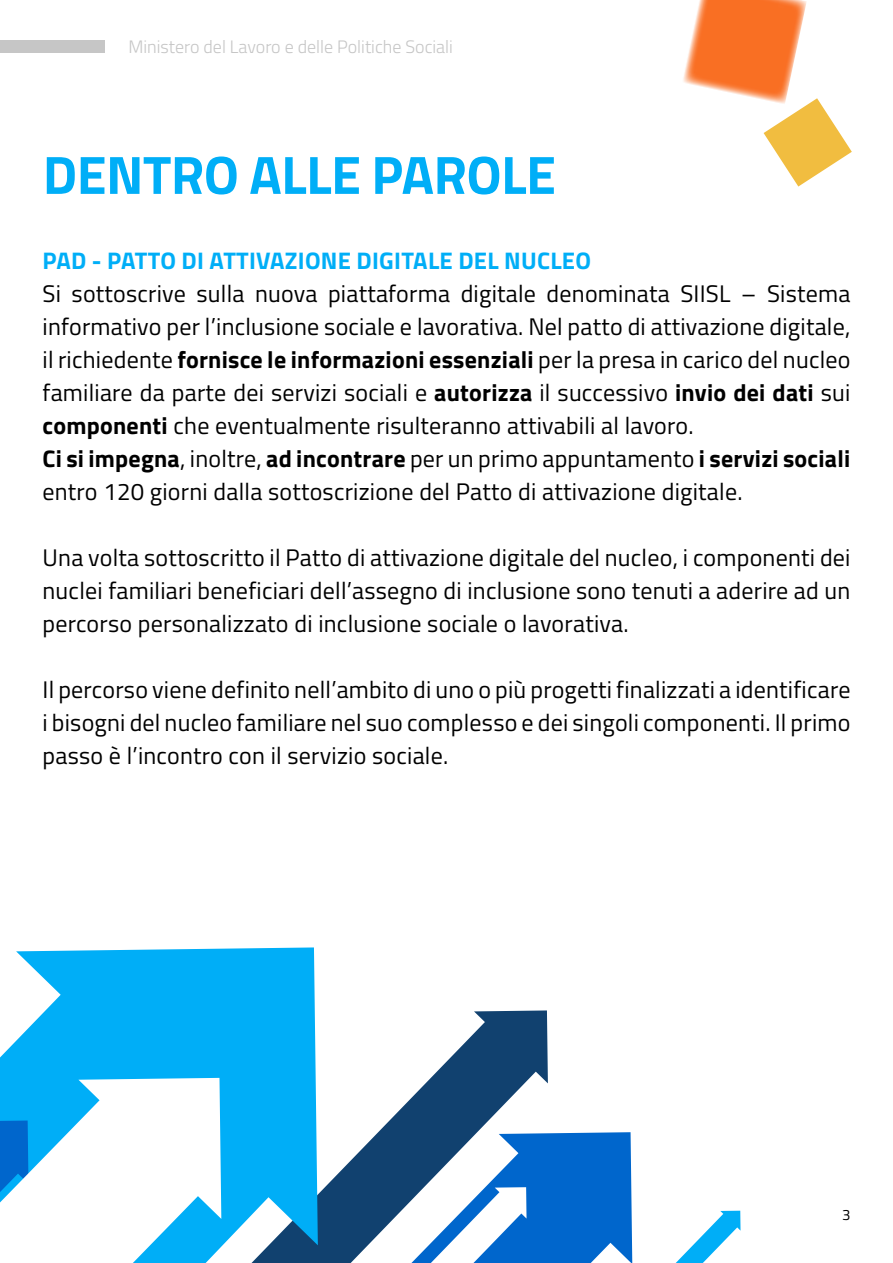
<style>
.page{position:relative;width:893px;height:1263px;background:#fff}
.page>*{position:absolute;margin:0;border:0;box-sizing:border-box;transform-origin:0 0}
.t1{font:700 54px "Titillium Web";letter-spacing:-.01em;color:#00aef7}
.t2{font:24px/33px "Titillium Web";letter-spacing:.01em;color:#000;text-align:justify}
.t3{font:700 24px "Titillium Web";letter-spacing:.01em;color:#00aef7}
.t4{font:300 18px "Titillium Web";color:#c6c6c6}
.t5{font:15px "Titillium Web";color:#000}
.s1{font-weight:700}
</style>
<div class="page">
<div style="left:0;top:40px;width:105px;height:13px;background:#c6c6c6"></div>
<svg style="left:318px;top:1010px;width:230px;height:253px"></svg>
<svg style="left:411px;top:1132px;width:221px;height:131px"></svg>
<svg style="left:676px;top:1211px;width:64px;height:52px"></svg>
<svg style="left:0;top:947px;width:318px;height:316px;background:#1fb4f4"></svg>
<svg style="left:0;top:1078px;width:221px;height:185px"></svg>
<svg style="left:683px;top:0;width:169px;height:187px"></svg>
<p class="t4" style="left:128px;top:34px;width:326px">Ministero del Lavoro e delle Politiche Sociali</p>
<h1 class="t1" style="left:43px;top:134px;width:515px">DENTRO ALLE PAROLE</h1>
<p class="t3" style="left:43px;top:242px;width:550px">PAD - PATTO DI ATTIVAZIONE DIGITALE DEL NUCLEO</p>
<p class="t2" style="left:43px;top:276px;width:809px;text-align:left">Si sottoscrive sulla nuova piattaforma digitale denominata SIISL – Sistema informativo per l’inclusione sociale e lavorativa. Nel patto di attivazione digitale, il richiedente <span class="s1">fornisce le informazioni essenziali</span> per la presa in carico del nucleo familiare da parte dei servizi sociali e <span class="s1">autorizza</span> il successivo <span class="s1">invio dei dati</span> sui <span class="s1">componenti</span> che eventualmente risulteranno attivabili al lavoro.<br><span class="s1">Ci si impegna</span>, inoltre, <span class="s1">ad incontrare</span> per un primo appuntamento <span class="s1">i servizi sociali </span>entro 120 giorni dalla sottoscrizione del Patto di attivazione digitale.</p>
<p class="t2" style="left:43px;top:540px;width:809px">Una volta sottoscritto il Patto di attivazione digitale del nucleo, i componenti dei nuclei familiari beneficiari dell’assegno di inclusione sono tenuti a aderire ad un percorso personalizzato di inclusione sociale o lavorativa.</p>
<p class="t2" style="left:43px;top:672px;width:809px">Il percorso viene definito nell’ambito di uno o più progetti finalizzati a identificare i bisogni del nucleo familiare nel suo complesso e dei singoli componenti. Il primo passo è l’incontro con il servizio sociale.</p>
<p class="t5" style="left:842px;top:1204px;width:10px">3</p>
</div>
